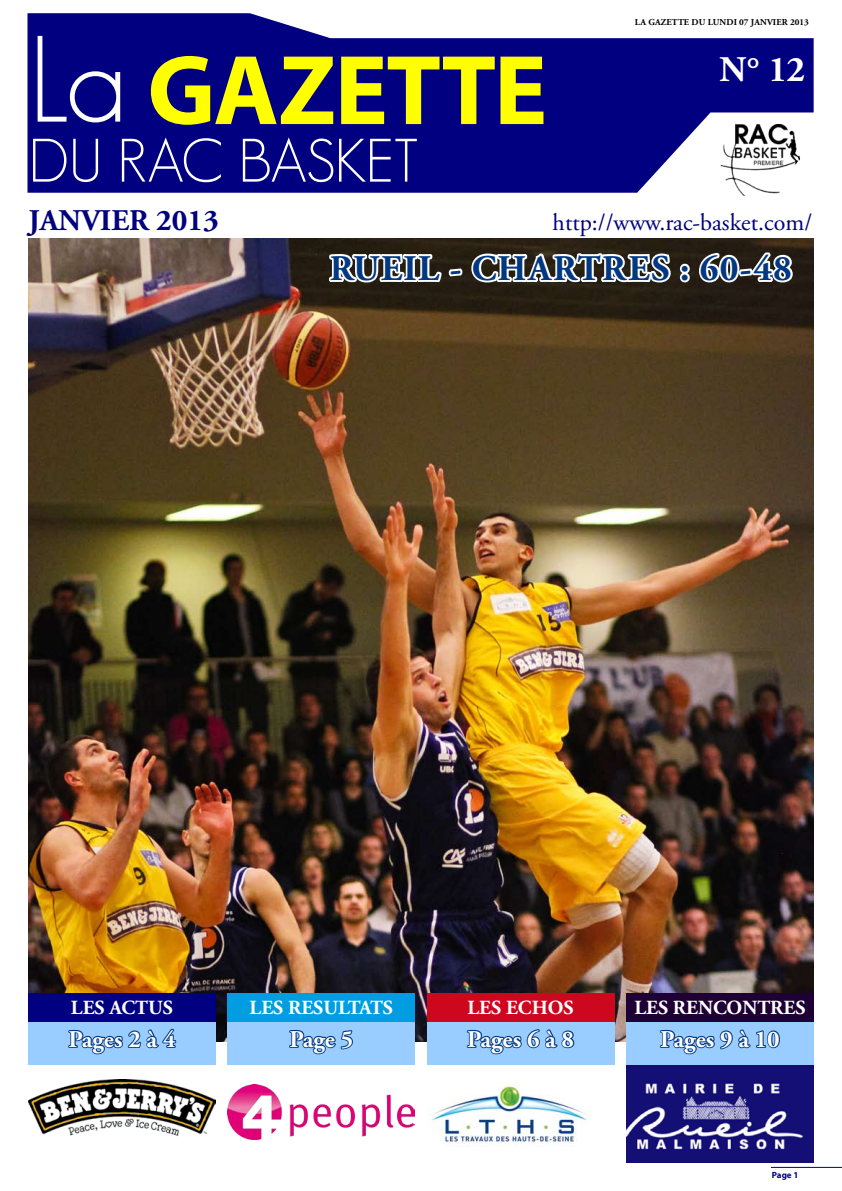
<style>
.page{position:relative;width:842px;height:1191px;background:#fff}
.page>*{position:absolute;margin:0;border:0;box-sizing:border-box;transform-origin:0 0}
.t1{font:300 120px "Geosans";color:#fff}
.t2{font:700 100px "Myriad Pro";letter-spacing:-.015em;color:#ff0}
.t3{font:300 60px "Geosans";letter-spacing:-.02em;color:#fff}
.t4{font:700 36px "Adobe Garamond Pro";letter-spacing:.03em;color:#003882}
.t5{font:700 36px "Adobe Garamond Pro";color:#fff}
.t6{font:700 30px "Adobe Garamond Pro";color:#000080}
.t7{font:700 24px "Adobe Garamond Pro";letter-spacing:-.05em;color:#fff}
.t8{font:24px "Adobe Garamond Pro";color:#000080}
.t9{font:700 20px "Adobe Garamond Pro";color:#fff}
.t10{font:700 9px "Adobe Garamond Pro";letter-spacing:.015em;color:#000}
.t11{font:700 9px "Myriad Pro";color:#000080}
</style>
<div class="page">
<hr style="left:771px;top:1166px;width:71px;height:1px;background:#000080">
<img style="left:28px;top:238px;width:786px;height:803px">
<svg style="left:27px;top:13px;width:787px;height:180px;fill:#000080"></svg>
<div style="left:28px;top:994px;width:188px;height:29px;background:#000080"></div>
<div style="left:28px;top:1022px;width:188px;height:42px;background:#9cf"></div>
<svg style="left:68px;top:1028px;width:109px;height:27px"></svg>
<img style="left:228px;top:1084px;width:187px;height:55px">
<img style="left:28px;top:1079px;width:188px;height:57px">
<img style="left:430px;top:1085px;width:157px;height:58px">
<img style="left:626px;top:1064px;width:188px;height:98px">
<div style="left:228px;top:994px;width:187px;height:29px;background:#009ee0"></div>
<div style="left:228px;top:1022px;width:187px;height:42px;background:#9cf"></div>
<svg style="left:289px;top:1030px;width:64px;height:25px"></svg>
<div style="left:427px;top:994px;width:187px;height:29px;background:#cd071e"></div>
<div style="left:427px;top:1022px;width:187px;height:42px;background:#9cf"></div>
<svg style="left:466px;top:1029px;width:109px;height:26px"></svg>
<div style="left:626px;top:994px;width:188px;height:29px;background:#1e0034"></div>
<div style="left:626px;top:1022px;width:188px;height:42px;background:#9cf"></div>
<svg style="left:660px;top:1029px;width:120px;height:26px"></svg>
<svg style="left:326px;top:250px;width:469px;height:36px"></svg>
<p class="t10" style="left:635px;top:17px;width:175px">LA GAZETTE DU LUNDI 07 JANVIER 2013</p>
<h1 class="t1" style="left:28px;top:13px;width:100px">La</h1>
<h3 class="t3" style="left:28px;top:127px;width:392px">DU RAC BASKET</h3>
<h2 class="t2" style="left:147px;top:25px;width:401px">GAZETTE</h2>
<h3 class="t5" style="left:720px;top:49px;width:87px">N° 12</h3>
<h3 class="t6" style="left:28px;top:202px;width:19px">JANVIER</h3>
<h3 class="t6" style="left:156px;top:202px;width:64px">2013</h3>
<p class="t8" style="left:553px;top:207px;width:261px">http://www.rac-basket.com/</p>
<h3 class="t4" style="left:330px;top:247px;width:23px">RUEIL</h3>
<h3 class="t4" style="left:450px;top:247px;width:105px">- CHARTRE</h3>
<h3 class="t4" style="left:651px;top:247px;width:142px">S : 60-48</h3>
<p class="t9" style="left:71px;top:996px;width:104px">LES ACTUS</p>
<p class="t7" style="left:69px;top:1025px;width:108px">PAGES 2 À 4</p>
<p class="t9" style="left:250px;top:996px;width:87px">LES RESULTAT</p>
<p class="t9" style="left:383px;top:996px;width:12px">S</p>
<p class="t7" style="left:289px;top:1025px;width:65px">PAGE 5</p>
<p class="t9" style="left:468px;top:996px;width:108px">LES ECHOS</p>
<p class="t7" style="left:467px;top:1025px;width:108px">PAGES 6 À 8</p>
<p class="t9" style="left:634px;top:996px;width:53px">LES REN</p>
<p class="t9" style="left:713px;top:996px;width:44px">CONTRE</p>
<p class="t9" style="left:795px;top:996px;width:12px">S</p>
<p class="t7" style="left:660px;top:1025px;width:121px">PAGES 9 À 10</p>
<p class="t11" style="left:772px;top:1168px;width:28px">page 1</p>
</div>
